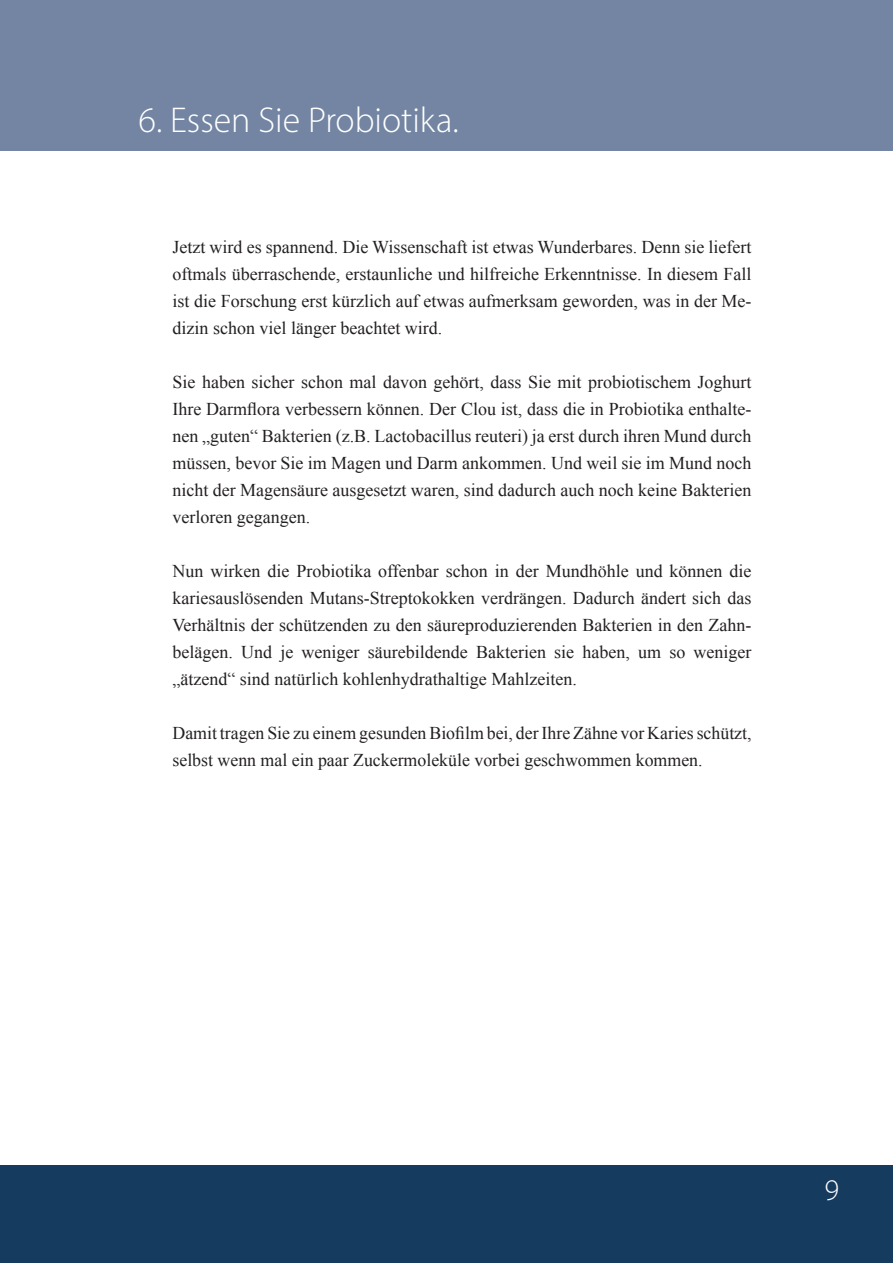
<style>
.page{position:relative;width:893px;height:1263px;background:#fff}
.page>*{position:absolute;margin:0;border:0;box-sizing:border-box;transform-origin:0 0}
.t1{font:300 36px "Myriad Pro";color:#fff}
.t2{font:300 30px "Myriad Pro";color:#fff}
.t3{font:18px/27px "Times New Roman";color:#231f20;text-align:justify}
</style>
<div class="page">
<div style="left:0;top:1165px;width:893px;height:98px;background:#153b5f"></div>
<div style="left:0;top:0;width:893px;height:150px;background:#7385a2"></div>
<p class="t1" style="left:138px;top:98px;width:322px">6. Essen Sie Probiotika.</p>
<p class="t3" style="left:172px;top:233px;width:581px">Jetzt wird es spannend. Die Wissenschaft ist etwas Wunderbares. Denn sie liefert oftmals überraschende, erstaunliche und hilfreiche Erkenntnisse. In diesem Fall ist die Forschung erst kürzlich auf etwas aufmerksam geworden, was in der Me&shy;dizin schon viel länger beachtet wird.</p>
<p class="t3" style="left:172px;top:368px;width:581px">Sie haben sicher schon mal davon gehört, dass Sie mit probiotischem Joghurt Ihre Darmflora verbessern können. Der Clou ist, dass die in Probiotika enthalte&shy;nen „guten“ Bakterien (z.B. Lactobacillus reuteri) ja erst durch ihren Mund durch müssen, bevor Sie im Magen und Darm ankommen. Und weil sie im Mund noch nicht der Magensäure ausgesetzt waren, sind dadurch auch noch keine Bakterien verloren gegangen.</p>
<p class="t3" style="left:172px;top:557px;width:581px">Nun wirken die Probiotika offenbar schon in der Mundhöhle und können die kariesauslösenden Mutans-Streptokokken verdrängen. Dadurch ändert sich das Verhältnis der schützenden zu den säureproduzierenden Bakterien in den Zahn&shy;belägen. Und je weniger säurebildende Bakterien sie haben, um so weniger „ätzend“ sind natürlich kohlenhydrathaltige Mahlzeiten.</p>
<p class="t3" style="left:172px;top:719px;width:581px">Damit tragen Sie zu einem gesunden Biofilm bei, der Ihre Zähne vor Karies schützt, selbst wenn mal ein paar Zuckermoleküle vorbei geschwommen kommen.</p>
<p class="t2" style="left:824px;top:1171px;width:16px">9</p>
</div>
